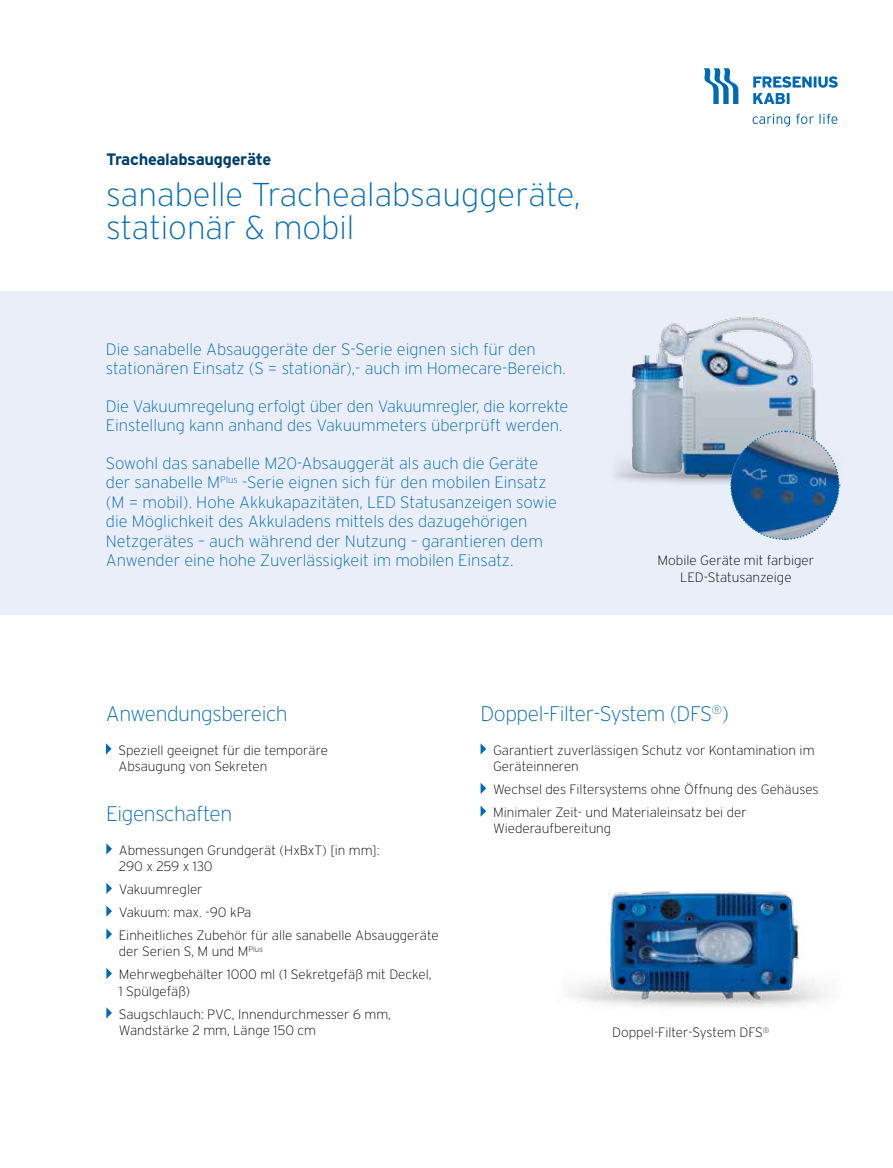
<style>
.page{position:relative;width:893px;height:1168px;background:#fff}
.page>*{position:absolute;margin:0;border:0;box-sizing:border-box;transform-origin:0 0}
.t1{font:200 33px/33px "Interstate";color:#0069b4}
.t2{font:200 21px "Interstate";letter-spacing:-.02em;color:#0069b4}
.t3{font:200 16.5px/19.5px "Interstate";color:#0069b4}
.t4{font:700 16.5px "Interstate";letter-spacing:-.02em;color:#003f6f}
.t5{font:200 13.5px/23px "Interstate";color:#000}
</style>
<div class="page">
<div style="left:0;top:291px;width:893px;height:323px;background:#eaeef9"></div>
<svg style="left:106px;top:743px;width:6px;height:11px"></svg>
<img style="left:570px;top:891px;width:255px;height:116px">
<svg style="left:106px;top:843px;width:6px;height:11px"></svg>
<svg style="left:106px;top:883px;width:6px;height:10px"></svg>
<svg style="left:106px;top:905px;width:6px;height:11px"></svg>
<svg style="left:106px;top:928px;width:6px;height:11px"></svg>
<svg style="left:106px;top:968px;width:6px;height:10px"></svg>
<svg style="left:106px;top:1007px;width:6px;height:11px"></svg>
<svg style="left:480px;top:743px;width:6px;height:11px"></svg>
<svg style="left:480px;top:783px;width:6px;height:10px"></svg>
<svg style="left:480px;top:805px;width:6px;height:11px"></svg>
<img style="left:615px;top:317px;width:226px;height:169px">
<svg style="left:729px;top:430px;width:111px;height:110px"></svg>
<svg style="left:704px;top:68px;width:34px;height:36px"></svg>
<svg style="left:753px;top:76px;width:85px;height:28px"></svg>
<svg style="left:752px;top:114px;width:85px;height:12px"></svg>
<p class="t4" style="left:106px;top:150px;width:167px">Trachealabsauggeräte</p>
<h1 class="t1" style="left:106px;top:178px;width:476px">sanabelle Trachealabsauggeräte, stationär &amp; mobil</h1>
<p class="t3" style="left:106px;top:339px;width:461px">Die sanabelle Absauggeräte der S-Serie eignen sich für den stationären Einsatz (S = stationär),- auch im Homecare-Bereich.</p>
<p class="t3" style="left:106px;top:396px;width:464px">Die Vakuumregelung erfolgt über den Vakuumregler, die korrekte<br>Einstellung kann anhand des Vakuummeters überprüft werden.</p>
<p class="t3" style="left:106px;top:453px;width:453px">Sowohl das sanabelle M20-Absauggerät als auch die Geräte der sanabelle M<sup>Plus</sup> -Serie eignen sich für den mobilen Einsatz (M = mobil). Hohe Akkukapazitäten, LED Statusanzeigen sowie die Möglichkeit des Akkuladens mittels des dazugehörigen Netzgerätes – auch während der Nutzung – garantieren dem Anwender eine hohe Zuverlässigkeit im mobilen Einsatz.</p>
<p class="t5" style="left:658px;top:552px;width:158px;line-height:16.5px;text-align:center">Mobile Geräte mit farbiger<br>LED-Statusanzeige</p>
<h2 class="t2" style="left:106px;top:702px;width:183px">Anwendungsbereich</h2>
<p class="t5" style="left:118px;top:741px;width:211px;line-height:16.5px">Speziell geeignet für die temporäre<br>Absaugung von Sekreten</p>
<h2 class="t2" style="left:106px;top:802px;width:127px">Eigenschaften</h2>
<p class="t5" style="left:119px;top:841px;width:262px;line-height:16.5px">Abmessungen Grundgerät (HxBxT) [in mm]:<br>290 x 259 x 130</p>
<p class="t5" style="left:119px;top:877px;width:321px">Vakuumregler<br>Vakuum: max. -90 kPa<br>Einheitliches Zubehör für alle sanabelle Absauggeräte</p>
<p class="t5" style="left:119px;top:939px;width:314px">der Serien S, M und M<sup>Plus<br></sup>Mehrwegbehälter 1000 ml (1 Sekretgefäß mit Deckel,</p>
<p class="t5" style="left:119px;top:979px;width:274px">1 Spülgefäß)<br>Saugschlauch: PVC, Innendurchmesser 6 mm,</p>
<p class="t5" style="left:119px;top:1018px;width:199px">Wandstärke 2 mm, Länge 150 cm</p>
<h2 class="t2" style="left:480px;top:702px;width:250px">Doppel-Filter-System (DFS<sup>®</sup>)</h2>
<p class="t5" style="left:493px;top:741px;width:323px;line-height:16.5px">Garantiert zuverlässigen Schutz vor Kontamination im<br>Geräteinneren</p>
<p class="t5" style="left:493px;top:777px;width:327px">Wechsel des Filtersystems ohne Öffnung des Gehäuses<br>Minimaler Zeit- und Materialeinsatz bei der</p>
<p class="t5" style="left:493px;top:817px;width:120px">Wiederaufbereitung</p>
<p class="t5" style="left:612px;top:1021px;width:159px">Doppel-Filter-System DFS<sup>®</sup></p>
</div>
